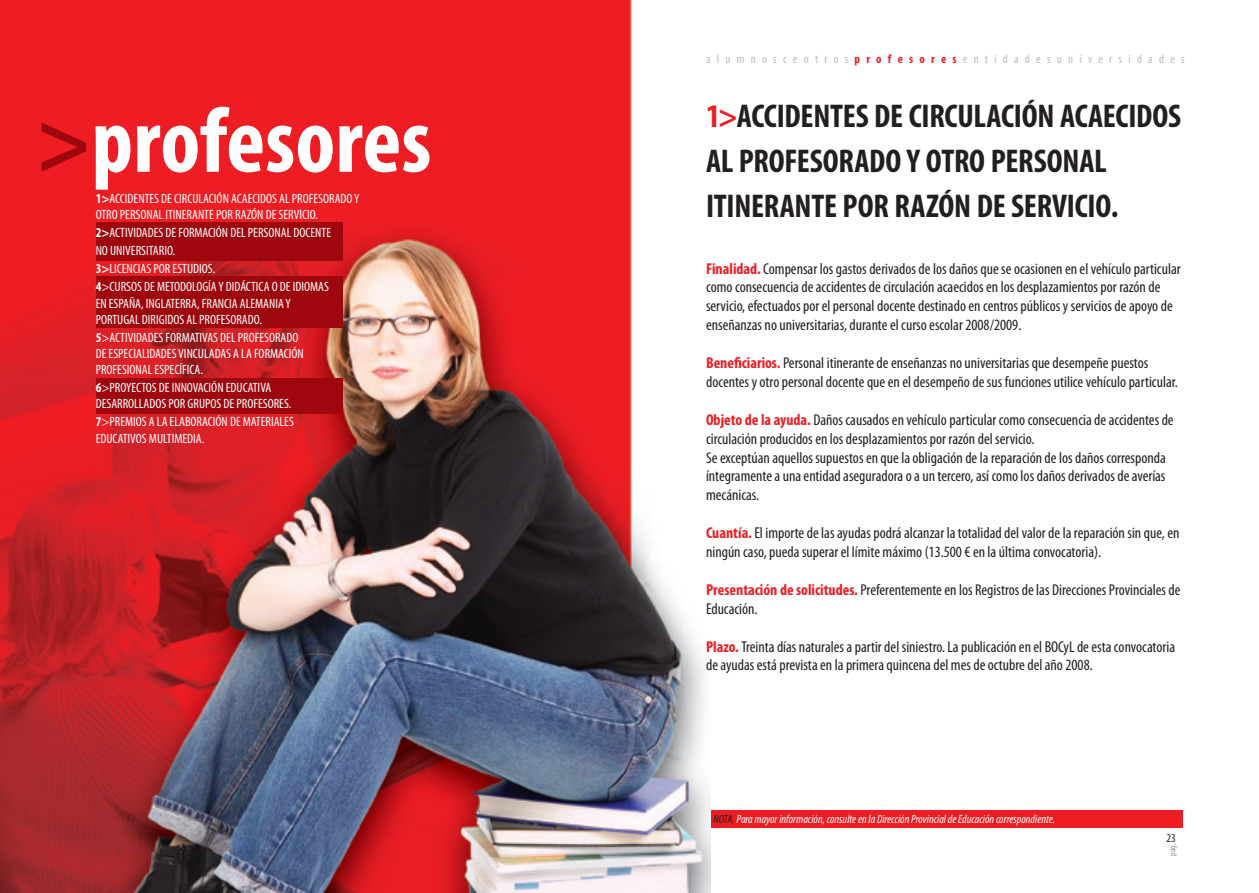
<style>
.page{position:relative;width:1259px;height:893px;background:#fff}
.page>*{position:absolute;margin:0;border:0;box-sizing:border-box;transform-origin:0 0}
.TITULO{font:700 condensed 93px "Myriad Pro";color:#fff}
.TITULO_MAYUSCULA{font:700 condensed 33px "Myriad Pro";letter-spacing:-.01em;color:#231f20}
.TEXTO_LARGO{font:condensed 15.75px/18.9px "Myriad Pro";color:#231f20}
.TITULO-2{font:condensed 13.5px/16.2px "Myriad Pro";color:#fff}
.TITULO-3{font:condensed 12.45px "Myriad Pro";letter-spacing:.5em;color:#bcbdc0}
.TITULO-4{font:italic condensed 12px "Myriad Pro";color:#fff}
.TITULO-5{font:condensed 12px "Myriad Pro";color:#231f20}
.TITULO-6{font:condensed 9px "Myriad Pro";color:#939598}
.s1{font-weight:700;color:#ee1d23}
.s2{color:#9d070d}
.s3{color:#ee1d23}
.s4{font-weight:700}
.s5{color:#231f20}
</style>
<div class="page">
<div style="left:706px;top:810px;width:476px;height:17px;background:#ee1d23"></div>
<img style="left:0;top:0;width:710px;height:893px">
<div style="left:96px;top:276px;width:246px;height:52px;background:#9d070d"></div>
<div style="left:96px;top:378px;width:246px;height:36px;background:#9d070d"></div>
<div style="left:96px;top:222px;width:246px;height:38px;background:#9d070d"></div>
<p class="TITULO-3" style="left:706px;top:52px;width:480px">alumnoscentros<span class="s1">profesores</span>entidadesuniversidades</p>
<p class="TITULO" style="left:36px;top:83px;width:397px"><span class="s2">&gt;</span>profesores</p>
<p class="TITULO_MAYUSCULA" style="left:706px;top:95px;width:45px"><span class="s3">1&gt;</span>ACCIDEN</p>
<p class="TITULO_MAYUSCULA" style="left:830px;top:95px;width:93px">TESDECIRCULACIÓN</p>
<p class="TITULO_MAYUSCULA" style="left:1060px;top:95px;width:15px">ACAECIDOS</p>
<p class="TITULO_MAYUSCULA" style="left:706px;top:140px;width:49px">AL PROFESORADO</p>
<p class="TITULO_MAYUSCULA" style="left:907px;top:140px;width:99px">YOTRO PERSONAL</p>
<p class="TITULO_MAYUSCULA" style="left:706px;top:185px;width:36px">ITINERAN</p>
<p class="TITULO_MAYUSCULA" style="left:811px;top:185px;width:99px">TEPOR RAZÓN</p>
<p class="TITULO_MAYUSCULA" style="left:976px;top:185px;width:48px">DE SERVICIO</p>
<p class="TITULO-2" style="left:96px;top:190px;width:265px"><span class="s4">1&gt;</span>ACCIDENTES DE CIRCULACIÓN ACAECIDOS AL PROFESORADO Y<br>OTRO PERSONAL ITINERANTE POR RAZÓN DE SERVICIO.</p>
<p class="TITULO-2" style="left:96px;top:225px;width:237px"><span class="s4">2&gt;</span>ACTIVIDADES DE FORMACIÓN DEL PERSONAL DOCENTE</p>
<p class="TITULO-2" style="left:96px;top:243px;width:81px">NO UNIVERSITARIO.</p>
<p class="TITULO-2" style="left:96px;top:261px;width:121px"><span class="s4">3&gt;</span>LICENCIAS POR ESTUDIOS.</p>
<p class="TITULO-2" style="left:96px;top:279px;width:235px"><span class="s4">4</span>&gt;CURSOS DE METODOLOGÍA Y DIDÁCTICA O DE IDIOMAS</p>
<p class="TITULO-2" style="left:96px;top:295px;width:197px">EN ESPAÑA, INGLATERRA, FRANCIA ALEMANIA Y</p>
<p class="TITULO-2" style="left:96px;top:311px;width:168px">PORTUGAL DIRIGIDOS AL PROFESORADO.</p>
<p class="TITULO-2" style="left:96px;top:329px;width:204px"><span class="s4">5</span>&gt;ACTIVIDADES FORMATIVAS DEL PROFESORADO</p>
<p class="TITULO-2" style="left:96px;top:345px;width:210px">DE ESPECIALIDADES VINCULADAS A LA FORMACIÓN</p>
<p class="TITULO-2" style="left:96px;top:361px;width:109px">PROFESIONAL ESPECÍFICA.</p>
<p class="TITULO-2" style="left:96px;top:379px;width:177px"><span class="s4">6</span>&gt;PROYECTOS DE INNOVACIÓN EDUCATIVA</p>
<p class="TITULO-2" style="left:96px;top:396px;width:197px">DESARROLLADOS POR GRUPOS DE PROFESORES.</p>
<p class="TITULO-2" style="left:96px;top:414px;width:200px"><span class="s4">7</span>&gt;PREMIOS A LA ELABORACIÓN DE MATERIALES</p>
<p class="TITULO-2" style="left:96px;top:430px;width:110px">EDUCATIVOS MULTIMEDIA.</p>
<p class="TITULO_MAYUSCULA" style="left:1110px;top:185px;width:9px">.</p>
<p class="TEXTO_LARGO" style="left:706px;top:259px;width:476px"><span class="s1">Finalidad.</span> Compensar los gastos derivados de los daños que se ocasionen en el vehículo particular como consecuencia de accidentes de circulación acaecidos en los desplazamientos por razón de servicio, efectuados por el personal docente destinado en centros públicos y servicios de apoyo de enseñanzas no universitarias, durante el curso escolar 2008/2009.</p>
<p class="TEXTO_LARGO" style="left:706px;top:353px;width:473px"><span class="s1">Beneficiarios.</span> Personal itinerante de enseñanzas no universitarias que desempeñe puestos docentes y otro personal docente que en el desempeño de sus funciones utilice vehículo particular.</p>
<p class="TEXTO_LARGO" style="left:706px;top:410px;width:469px"><span class="s1">Objeto de la ayuda.</span> Daños causados en vehículo particular como consecuencia de accidentes de circulación producidos en los desplazamientos por razón del servicio.</p>
<p class="TEXTO_LARGO" style="left:706px;top:448px;width:461px;text-align:justify">Se exceptúan aquellos supuestos en que la obligación de la reparación de los daños corresponda íntegramente a una entidad aseguradora o a un tercero, así como los daños derivados de averías mecánicas.</p>
<p class="TEXTO_LARGO" style="left:706px;top:523px;width:475px"><span class="s1">Cuantía.</span> El importe de las ayudas podrá alcanzar la totalidad del valor de la reparación sin que, en ningún caso, pueda superar el límite máximo (13.500 € en la última convocatoria).</p>
<p class="TEXTO_LARGO" style="left:706px;top:580px;width:476px"><span class="s1">Presentación de solicitudes.</span> Preferentemente en los Registros de las Direcciones Provinciales de<br>Educación.</p>
<p class="TEXTO_LARGO" style="left:706px;top:637px;width:470px"><span class="s1">Plazo.</span> Treinta días naturales a partir del siniestro. La publicación en el BOCyL de esta convocatoria de ayudas está prevista en la primera quincena del mes de octubre del año 2008.</p>
<p class="TITULO-4" style="left:713px;top:812px;width:343px"><span class="s5">NOTA.</span> Para mayor información, consulte en la Dirección Provincial de Educación correspondiente.</p>
<p class="TITULO-5" style="left:1166px;top:831px;width:11px">23</p>
<p class="TITULO-6" style="left:1167px;top:855px;width:14px;rotate:-90deg">pág.</p>
</div>
